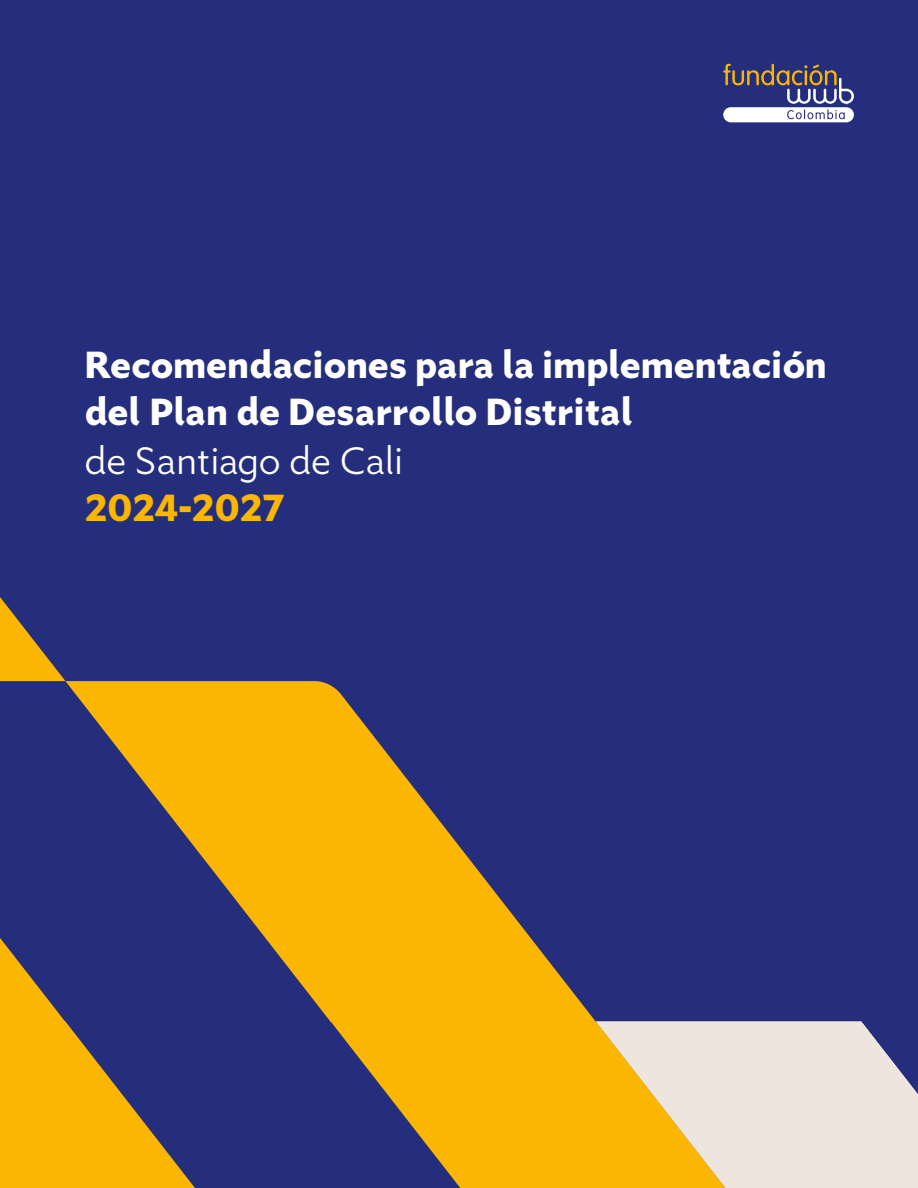
<style>
.page{position:relative;width:918px;height:1188px;background:#242e7c}
.page>*{position:absolute;margin:0;border:0;box-sizing:border-box;transform-origin:0 0}
.t1{font:40.5px/47.5px "Juntas Sans Bold";color:#fff}
.t2{font:40.5px "Juntas Sans Regular";letter-spacing:-.005em;color:#fff}
.t3{font:40.5px "Juntas Sans Bold";letter-spacing:-.005em;color:#fab600}
</style>
<div class="page">
<svg style="left:65px;top:681px;width:531px;height:341px"></svg>
<svg style="left:0;top:597px;width:65px;height:425px"></svg>
<svg style="left:331px;top:1022px;width:265px;height:166px;fill:#fab600"></svg>
<svg style="left:596px;top:1022px;width:322px;height:166px;background:#e8d5ad"></svg>
<svg style="left:0;top:1022px;width:195px;height:166px;fill:#fab600"></svg>
<svg style="left:723px;top:64px;width:131px;height:59px"></svg>
<p class="t1" style="left:84px;top:340px;width:744px">Recomendaciones para la implementación del Plan de Desarrollo Distrital</p>
<p class="t2" style="left:84px;top:439px;width:320px">de Santiago de Cali</p>
<p class="t3" style="left:84px;top:486px;width:202px">2024-2027</p>
</div>
